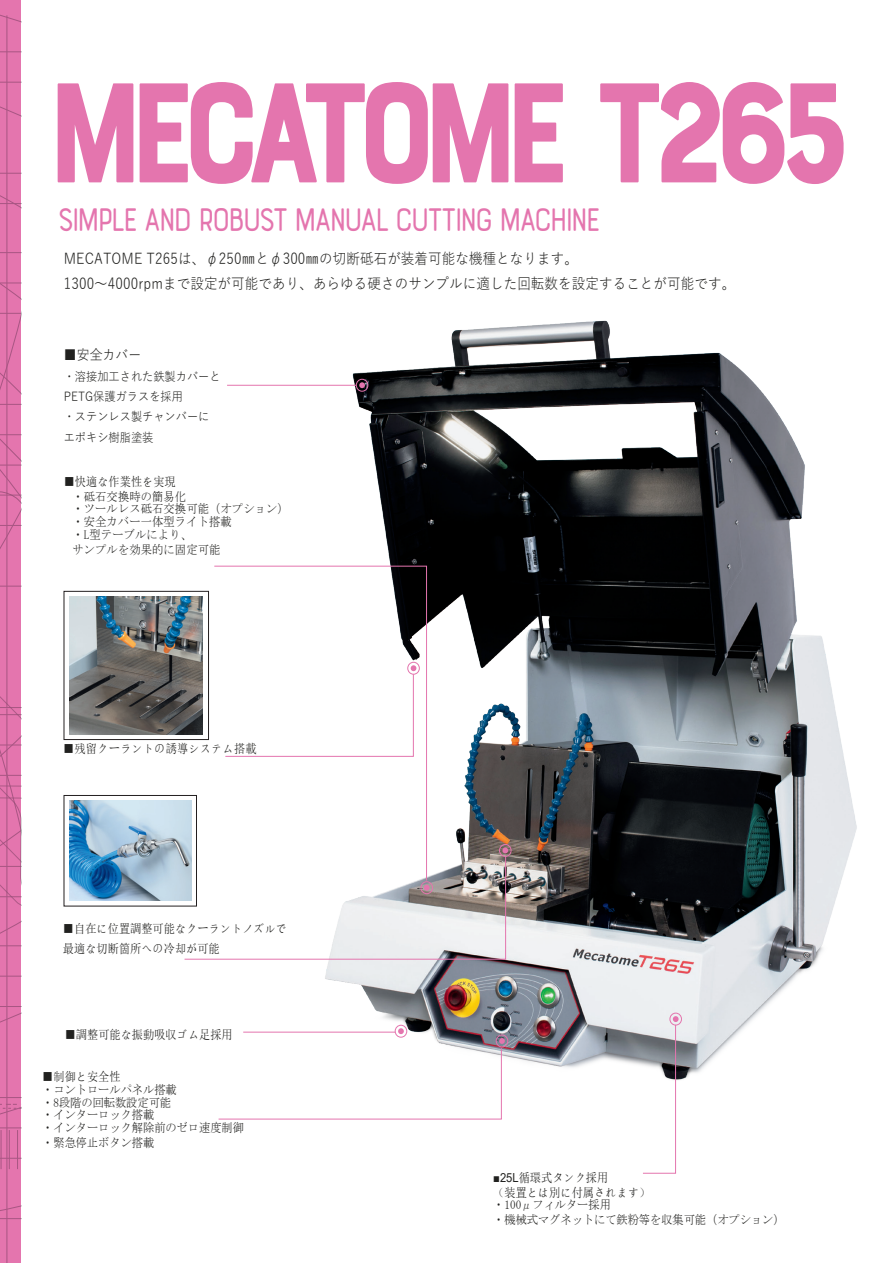
<style>
.page{position:relative;width:893px;height:1263px;background:#fff}
.page>*{position:absolute;margin:0;border:0;box-sizing:border-box;transform-origin:0 0}
.t1{font:150px "Bourton Base";letter-spacing:-.13em;color:#e475ae;scale:.9 1}
.t2{font:700 37.5px "Bourton Line";letter-spacing:-.145em;color:#e475ae;scale:.9 1}
.t3{font:15px/24.8px "Yu Gothic";letter-spacing:.01em;color:#21211f;scale:.9 1}
.t4{font:14.25px "Yu Gothic";letter-spacing:.01em;color:#21211f;scale:.9 1}
.t5{font:12.45px/12.6px "MS Mincho";color:#21211f;scale:.9 1}
.t6{font:12.45px/20px "Sim Sun";color:#21211f;scale:.9 1}
.t7{font:12.45px/20.2px "Yu Gothic";color:#21211f;scale:.9 1}
.s1{font-family:"Arial"}
</style>
<div class="page">
<svg style="left:0;top:0;width:21px;height:1263px;background:#db70a8"></svg>
<img style="left:291px;top:320px;width:566px;height:760px">
<div style="left:64px;top:591px;width:145px;height:149px;border:1px solid #231f20"></div>
<img style="left:70px;top:597px;width:133px;height:137px">
<hr style="left:227px;top:385px;width:129px;height:1px;background:#e475ae">
<svg style="left:359px;top:382px;width:6px;height:6px"></svg>
<div style="left:356px;top:379px;width:12px;height:13px;border:1px solid #e475ae;border-radius:50%"></div>
<div style="left:496px;top:1034px;width:12px;height:13px;border:1px solid #e475ae;border-radius:50%"></div>
<svg style="left:214px;top:565px;width:213px;height:282px"></svg>
<svg style="left:218px;top:1028px;width:287px;height:92px"></svg>
<div style="left:395px;top:1025px;width:12px;height:12px;border:1px solid #e475ae;border-radius:50%"></div>
<div style="left:499px;top:844px;width:12px;height:13px;border:1px solid #e475ae;border-radius:50%"></div>
<svg style="left:184px;top:847px;width:324px;height:113px"></svg>
<svg style="left:642px;top:1016px;width:37px;height:158px"></svg>
<div style="left:669px;top:1013px;width:13px;height:12px;border:1px solid #e475ae;border-radius:50%"></div>
<svg style="left:225px;top:665px;width:191px;height:92px"></svg>
<div style="left:407px;top:662px;width:13px;height:13px;border:1px solid #e475ae;border-radius:50%"></div>
<div style="left:64px;top:795px;width:133px;height:111px;border:1px solid #231f20"></div>
<img style="left:69px;top:800px;width:122px;height:100px">
<h1 class="t1" style="left:45px;top:40px;width:898px">MECATOME T265</h1>
<h2 class="t2" style="left:57px;top:197px;width:608px">SIMPLE AND ROBUST MANUAL CUTTING MACHINE</h2>
<p class="t3" style="left:64px;top:244px;width:747px">MECATOME T265は、φ250㎜とφ300㎜の切断砥石が装着可能な機種となります。<br>1300～4000rpmまで設定が可能であり、あらゆる硬さのサンプルに適した回転数を設定することが可能です。</p>
<p class="t4" style="left:64px;top:342px;width:88px">■安全カバー</p>
<p class="t7" style="left:64px;top:365px;width:176px">・溶接加工された鉄製カバーと<br>PETG保護ガラスを採用<br>・ステンレス製チャンバーにエポキシ樹脂塗装</p>
<p class="t6" style="left:64px;top:471px;width:126px">■快適な作業性を実現</p>
<p class="t5" style="left:72px;top:490px;width:242px">・砥石交換時の簡易化<br>・ツールレス砥石交換可能（オプション）・安全カバー一体型ライト搭載<br>・L型テーブルにより、</p>
<p class="t5" style="left:72px;top:543px;width:166px">サンプルを効果的に固定可能</p>
<p class="t6" style="left:63px;top:738px;width:217px">■残留クーラントの誘導システム搭載</p>
<p class="t6" style="left:63px;top:919px;width:250px">■自在に位置調整可能なクーラントノズルで最適な切断箇所への冷却が可能</p>
<p class="t6" style="left:65px;top:1025px;width:188px">■調整可能な振動吸収ゴム足採用</p>
<p class="t6" style="left:42px;top:1067px;width:89px">■制御と安全性</p>
<p class="t5" style="left:42px;top:1083px;width:226px">・コントロールパネル搭載<br>・8段階の回転数設定可能<br>・インターロック搭載<br>・インターロック解除前のゼロ速度制御</p>
<p class="t5" style="left:42px;top:1136px;width:126px">・緊急停止ボタン搭載</p>
<p class="t6" style="left:493px;top:1170px;width:176px;line-height:15px"><span class="s1">■25L</span>循環式タンク採用<br>（装置とは別に付属されます）</p>
<p class="t5" style="left:493px;top:1197px;width:325px;line-height:15px">・100μフィルター採用<br>・機械式マグネットにて鉄粉等を収集可能（オプション）</p>
</div>
